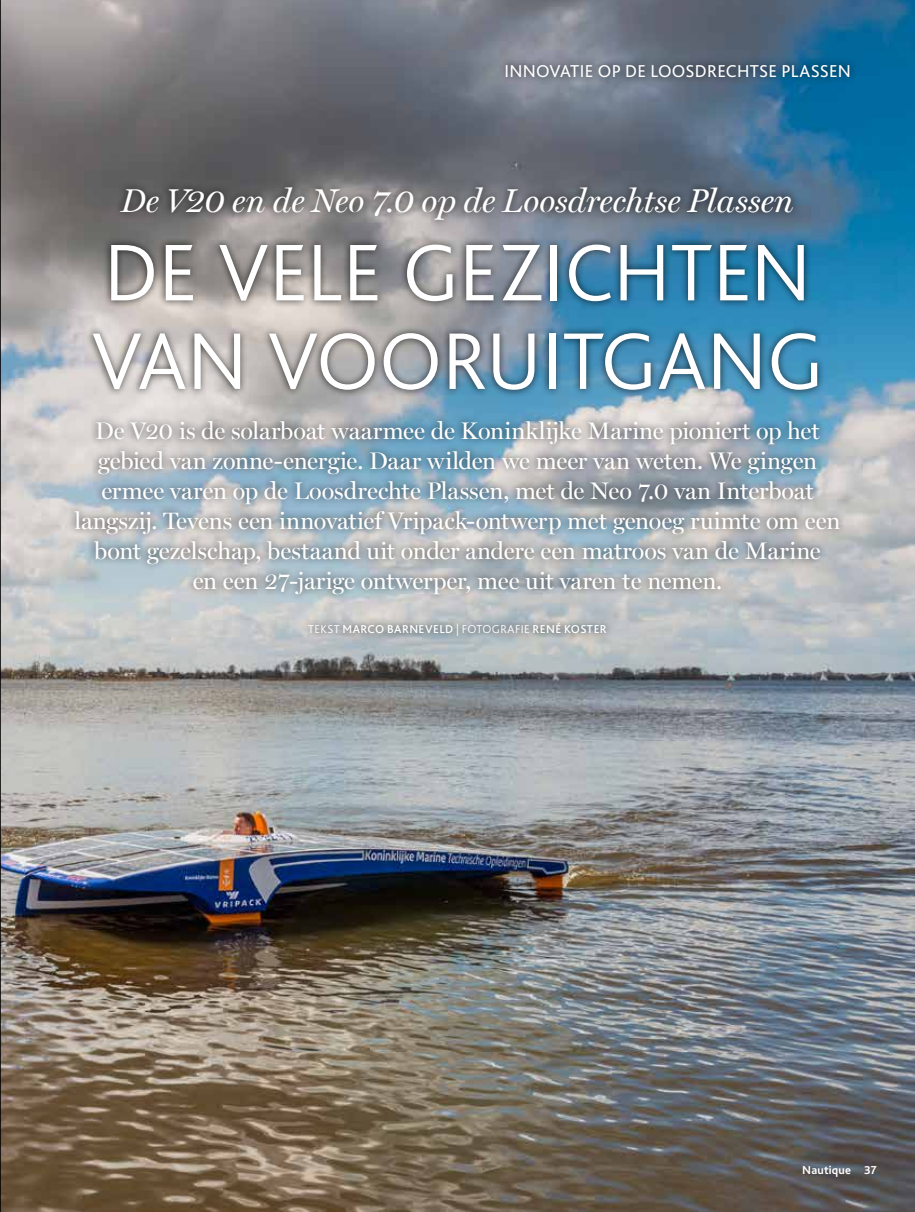
<style>
.page{position:relative;width:915px;height:1212px;background:#fff}
.page>*{position:absolute;margin:0;border:0;box-sizing:border-box;transform-origin:0 0}
.t1{font:300 84px/88.5px "Bliss Pro";color:#fff}
.t2{font:italic 33px "Miller Display";color:#fff}
.t3{font:24px/30px "Miller Display";letter-spacing:-.005em;color:#fff;text-align:center}
.t4{font:18px "Bliss Pro";letter-spacing:.01em;color:#fff}
.t5{font:500 12px "Bliss Pro";letter-spacing:.03em;color:#fff}
.t6{font:700 12px "Bliss Pro";letter-spacing:.015em;color:#fff}
.s1{font-weight:300}
</style>
<div class="page">
<img style="left:1px;top:0;width:913px;height:1212px">
<svg style="left:0;top:0;width:1px;height:1212px"></svg>
<div style="left:497px;top:57px;width:360px;height:28px;background:#000;opacity:.75"></div>
<div style="left:67px;top:413px;width:779px;height:230px;background:#000;opacity:.75"></div>
<div style="left:85px;top:180px;width:739px;height:218px;background:#000;opacity:.75"></div>
<p class="t4" style="left:504px;top:59px;width:348px">INNOVATIE OP DE LOOSDRECHTSE PLASSEN</p>
<h2 class="t2" style="left:121px;top:181px;width:673px">De V20 en de Neo 7.0 op de Loosdrechtse Plassen</h2>
<h1 class="t1" style="left:91px;top:226px;width:733px">DE VELE GEZICHTEN<br>VAN VOORUITGANG</h1>
<p class="t3" style="left:74px;top:415px;width:767px">De V20 is de solarboat waarmee de Koninklijke Marine pioniert op het gebied van zonne-energie. Daar wilden we meer van weten. We gingen ermee varen op de Loosdrechte Plassen, met de Neo 7.0 van Interboat langszij. Tevens een innovatief Vripack-ontwerp met genoeg ruimte om een bont gezelschap, bestaand uit onder andere een matroos van de Marine<br>en een 27-jarige ontwerper, mee uit varen te nemen.</p>
<p class="t5" style="left:308px;top:621px;width:300px"><span class="s1">TEKST</span> MARCO BARNEVELD <span class="s1">| FOTOGRAFIE</span> RENÉ KOSTER</p>
<p class="t6" style="left:802px;top:1162px;width:76px">Nautique 37</p>
</div>
